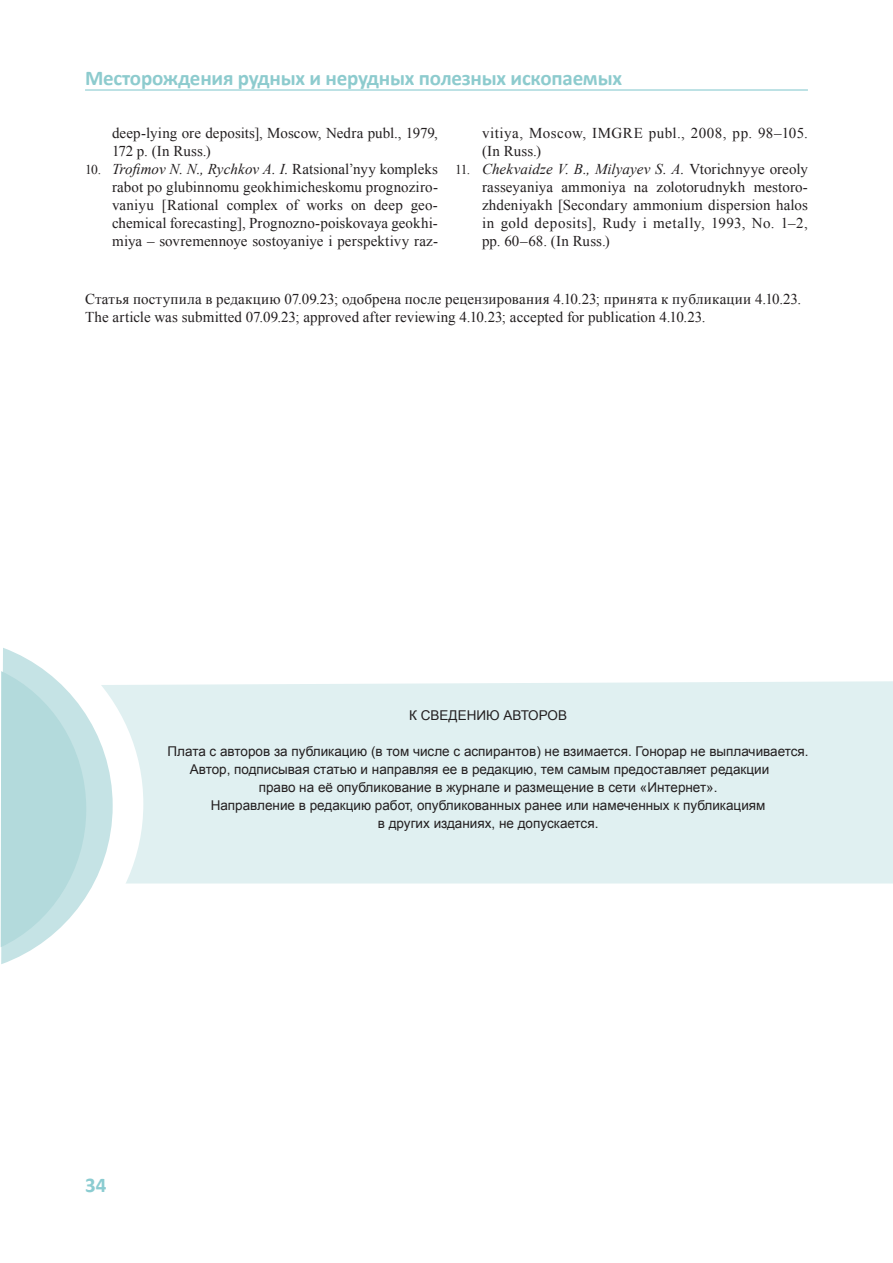
<style>
.page{position:relative;width:893px;height:1263px;background:#fff}
.page>*{position:absolute;margin:0;border:0;box-sizing:border-box;transform-origin:0 0}
.t1{font:700 21px "Calibri";letter-spacing:-.01em;color:#8dcbce}
.t2{font:700 21px "Calibri";color:#8bccd1}
.Список_литературы{font:15px/18px "Times New Roman";letter-spacing:.01em;color:#231f20}
.Основной_текст_волк{font:13.5px/18px "Arial";color:#231f20}
.s1{font-size:13.5px}
.s2{font-style:italic}
</style>
<div class="page">
<hr style="left:85px;top:89px;width:723px;height:2px;background:#8bccd1">
<div style="left:143px;top:681px;width:750px;height:202px;background:#e0f0f1"></div>
<svg style="left:0;top:685px;width:143px;height:262px"></svg>
<svg style="left:1px;top:648px;width:112px;height:316px"></svg>
<h1 class="t1" style="left:85px;top:65px;width:538px">Месторождения рудных и нерудных полезных ископаемых</h1>
<p class="Список_литературы" style="left:112px;top:124px;width:327px">deep-lying ore deposits], Moscow, Nedra publ., 1979,<br>172 p. (In Russ.)</p>
<p class="Список_литературы" style="left:112px;top:160px;width:327px;text-align:justify;text-indent:-27px"><span class="s1">10.</span> <span class="s2">Trofimov N. N., Rychkov A. I.</span> Ratsional’nyy kompleks rabot po glubinnomu geokhimicheskomu prognoziro&shy;vaniyu [Rational complex of works on deep geo&shy;chemical forecasting], Prognozno-poiskovaya geokhi&shy;miya – sovremennoye sostoyaniye i perspektivy raz-</p>
<p class="Список_литературы" style="left:482px;top:124px;width:327px">vitiya, Moscow, IMGRE publ., 2008, pp. 98–105. (In Russ.)</p>
<p class="Список_литературы" style="left:482px;top:160px;width:327px;text-align:justify;text-indent:-27px"><span class="s1">11.</span> <span class="s2">Chekvaidze V. B., Milyayev S. A.</span> Vtorichnyye oreoly rasseyaniya ammoniya na zolotorudnykh mestoro&shy;zhdeniyakh [Secondary ammonium dispersion halos in gold deposits], Rudy i metally, 1993, No. 1–2, pp. 60–68. (In Russ.)</p>
<p class="Список_литературы" style="left:85px;top:290px;width:718px">Статья поступила в редакцию 07.09.23; одобрена после рецензирования 4.10.23; принята к публикации 4.10.23.</p>
<p class="Список_литературы" style="left:85px;top:308px;width:622px">The article was submitted 07.09.23; approved after reviewing 4.10.23; accepted for publication 4.10.23.</p>
<p class="Основной_текст_волк" style="left:409px;top:706px;width:159px">К СВЕДЕНИЮ АВТОРОВ</p>
<p class="Основной_текст_волк" style="left:190px;top:742px;width:620px;text-indent:-22px">Плата с авторов за публикацию (в том числе с аспирантов) не взимается. Гонорар не выплачивается.<br>Автор, подписывая статью и направляя ее в редакцию, тем самым предоставляет редакции</p>
<p class="Основной_текст_волк" style="left:259px;top:778px;width:460px">право на её опубликование в журнале и размещение в сети «Интернет».</p>
<p class="Основной_текст_волк" style="left:211px;top:796px;width:556px">Направление в редакцию работ, опубликованных ранее или намеченных к публикациям</p>
<p class="Основной_текст_волк" style="left:378px;top:814px;width:222px">в других изданиях, не допускается.</p>
<h1 class="t2" style="left:85px;top:1171px;width:23px">34</h1>
</div>
